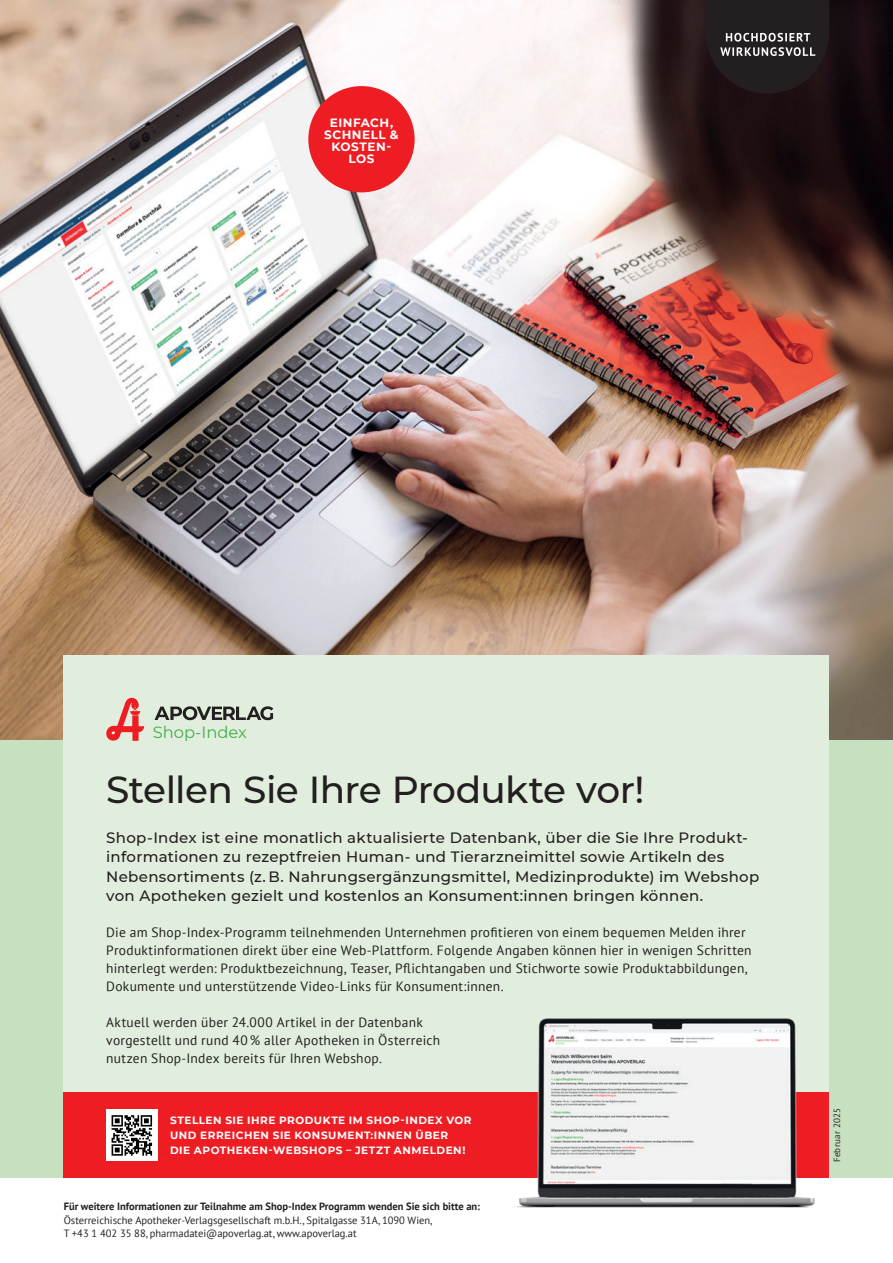
<style>
.page{position:relative;width:893px;height:1263px;background:#fff}
.page>*{position:absolute;margin:0;border:0;box-sizing:border-box;transform-origin:0 0}
.t1{font:500 37.5px "Montserrat";letter-spacing:-.02em;color:#231f20}
.t2{font:16.35px "Montserrat";color:#40ae49}
.t3{font:500 15px/19.5px "Montserrat";letter-spacing:.015em;color:#231f20}
.t4{font:13.5px/18px "PT Sans";letter-spacing:.02em;color:#231f20}
.t5{font:700 12px/12px "Montserrat";letter-spacing:.045em;color:#fff;text-align:center}
.t6{font:10.5px/13.6px "PT Sans";color:#231f20}
.t7{font:700 10.5px/15px "Montserrat";letter-spacing:.05em;color:#fff}
.t8{font:700 10.5px "PT Sans";color:#231f20}
.t9{font:9px "PT Sans";letter-spacing:.03em;color:#231f20}
</style>
<div class="page">
<img style="left:0;top:0;width:893px;height:740px">
<div style="left:0;top:740px;width:893px;height:438px;background:#c7e0bf"></div>
<div style="left:64px;top:655px;width:765px;height:451px;background:#e1eedd"></div>
<div style="left:64px;top:1093px;width:765px;height:85px;background:#ee1d23"></div>
<svg style="left:706px;top:0;width:123px;height:94px;background:#2e292a"></svg>
<svg style="left:106px;top:698px;width:38px;height:43px"></svg>
<svg style="left:154px;top:706px;width:119px;height:14px"></svg>
<div style="left:308px;top:86px;width:107px;height:106px;background:#ee1d23;border-radius:50%"></div>
<div style="left:106px;top:1110px;width:51px;height:51px;background:#fff"></div>
<svg style="left:112px;top:1115px;width:40px;height:41px"></svg>
<img style="left:457px;top:1018px;width:372px;height:190px">
<p class="t5" style="left:324px;top:116px;width:76px">EINFACH,<br>SCHNELL &amp;<br>KOSTEN-<br>LOS</p>
<p class="t2" style="left:153px;top:721px;width:96px">Shop-Index</p>
<h1 class="t1" style="left:106px;top:763px;width:540px">Stellen Sie Ihre Produkte vor!</h1>
<p class="t3" style="left:106px;top:827px;width:654px">Shop-Index ist eine monatlich aktualisierte Datenbank, über die Sie Ihre Produkt&shy;informationen zu rezeptfreien Human- und Tierarzneimittel sowie Artikeln des Nebensortiments (z. B. Nahrungsergänzungsmittel, Medizinprodukte) im Webshop von Apotheken gezielt und kostenlos an Konsument:innen bringen können.</p>
<p class="t4" style="left:106px;top:923px;width:647px">Die am Shop-Index-Programm teilnehmenden Unternehmen profitieren von einem bequemen Melden ihrer Produktinformationen direkt über eine Web-Plattform. Folgende Angaben können hier in wenigen Schritten hinterlegt werden: Produktbezeichnung, Teaser, Pflichtangaben und Stichworte sowie Produktabbildungen, Dokumente und unterstützende Video-Links für Konsument:innen.</p>
<p class="t4" style="left:106px;top:1013px;width:335px">Aktuell werden über 24.000 Artikel in der Datenbank vorgestellt und rund 40% aller Apotheken in Österreich nutzen Shop-Index bereits für Ihren Webshop.</p>
<p class="t7" style="left:170px;top:1112px;width:303px">STELLEN SIE IHRE PRODUKTE IM SHOP-INDEX VOR<br>UND ERREICHEN SIE KONSUMENT:INNEN ÜBER<br>DIE APOTHEKEN-WEBSHOPS – JETZT ANMELDEN!</p>
<p class="t8" style="left:64px;top:1199px;width:418px">Für weitere Informationen zur Teilnahme am Shop-Index Programm wenden Sie sich bitte an:</p>
<p class="t6" style="left:64px;top:1213px;width:370px">Österreichische Apotheker-Verlagsgesellschaft m.b.H., Spitalgasse 31A, 1090 Wien,<br>T +43 1 402 35 88, pharmadatei@apoverlag.at, www.apoverlag.at</p>
<p class="t9" style="left:831px;top:1162px;width:55px;rotate:-90deg">Februar 2025</p>
</div>
